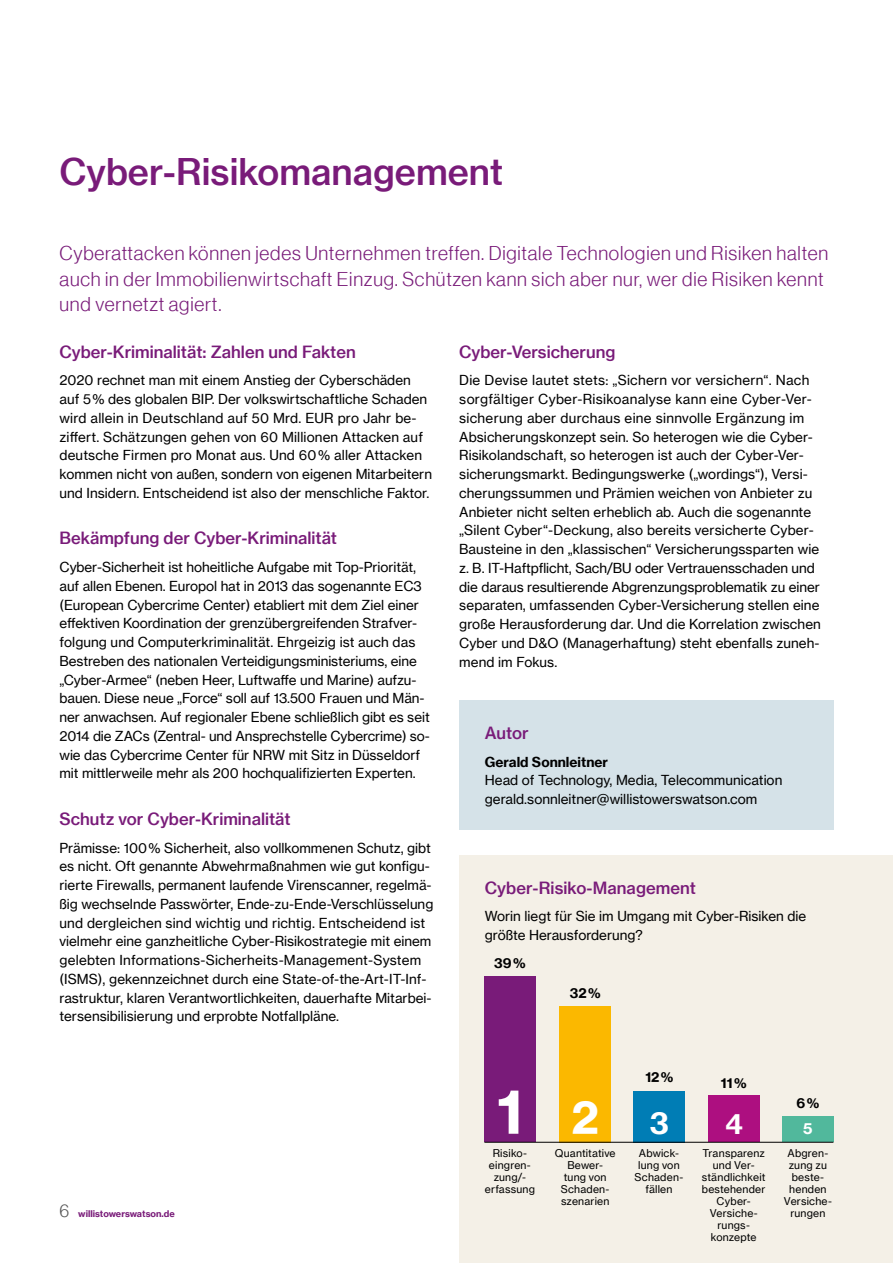
<style>
.page{position:relative;width:893px;height:1263px;background:#fff}
.page>*{position:absolute;margin:0;border:0;box-sizing:border-box;transform-origin:0 0}
.t1{font:60px "N Haas Grotesk TX Pro 75 Bd";color:#fff}
.t2{font:36px "N Haas Grotesk TX Pro 65 Md";color:#791b79}
.t3{font:27px "N Haas Grotesk TX Pro 75 Bd";color:#fff}
.t4{font:19.5px/25.5px "N Haas Grotesk DS Pro 45 Lt";letter-spacing:.04em;color:#791b79}
.t5{font:16.5px "N Haas Grotesk TX Pro 65 Md";color:#791b79}
.t6{font:15px "N Haas Grotesk TX Pro 75 Bd";color:#fff}
.t7{font:13.5px/18.8px "N Haas Grotesk TX Pro 55 Rg";color:#000}
.t8{font:13.5px "N Haas Grotesk TX Pro 75 Bd";color:#000}
.t9{font:10.5px/12px "N Haas Grotesk TX Pro 55 Rg";letter-spacing:.02em;color:#000;text-align:center}
.t10{font:9px "N Haas Grotesk TX Pro 75 Bd";color:#791b79}
.s1{font-family:"N Haas Grotesk DS Pro 45 Lt";font-size:18px;color:#565656}
.s2{font-size:45px}
.s3{font-size:30px}
</style>
<div class="page">
<div style="left:459px;top:700px;width:374px;height:129px;background:#d5e2e8"></div>
<div style="left:459px;top:855px;width:434px;height:408px;background:#f4f0e7"></div>
<div style="left:484px;top:976px;width:51px;height:166px;background:#791b79"></div>
<div style="left:560px;top:1006px;width:51px;height:136px;background:#fbb800"></div>
<div style="left:634px;top:1091px;width:51px;height:51px;background:#007db5"></div>
<div style="left:708px;top:1095px;width:51px;height:47px;background:#ad0f80"></div>
<div style="left:782px;top:1117px;width:51px;height:25px;background:#51b89c"></div>
<hr style="left:484px;top:1142px;width:349px;height:1px;background:#000">
<h2 class="t2" style="left:60px;top:150px;width:445px">Cyber-Risikomanagement</h2>
<h3 class="t4" style="left:60px;top:240px;width:770px">Cyberattacken können jedes Unternehmen treffen. Digitale Technologien und Risiken halten auch in der Immobilienwirtschaft Einzug. Schützen kann sich aber nur, wer die Risiken kennt und vernetzt agiert.</h3>
<p class="t5" style="left:60px;top:341px;width:298px">Cyber-Kriminalität: Zahlen und Fakten</p>
<p class="t7" style="left:60px;top:371px;width:374px">2020 rechnet man mit einem Anstieg der Cyberschäden auf 5 % des globalen BIP. Der volkswirtschaftliche Schaden wird allein in Deutschland auf 50 Mrd. EUR pro Jahr be&shy;ziffert. Schätzungen gehen von 60 Millionen Attacken auf deutsche Firmen pro Monat aus. Und 60 % aller Attacken kommen nicht von außen, sondern von eigenen Mitarbeitern und Insidern. Entscheidend ist also der menschliche Faktor.</p>
<p class="t5" style="left:60px;top:528px;width:279px">Bekämpfung der Cyber-Kriminalität</p>
<p class="t7" style="left:60px;top:558px;width:372px">Cyber-Sicherheit ist hoheitliche Aufgabe mit Top-Priorität, auf allen Ebenen. Europol hat in 2013 das sogenannte EC3 (European Cybercrime Center) etabliert mit dem Ziel einer effektiven Koordination der grenzübergreifenden Strafver&shy;folgung und Computerkriminalität. Ehrgeizig ist auch das Bestreben des nationalen Verteidigungsministeriums, eine „Cyber-Armee“ (neben Heer, Luftwaffe und Marine) aufzu&shy;bauen. Diese neue „Force“ soll auf 13.500 Frauen und Män&shy;ner anwachsen. Auf regionaler Ebene schließlich gibt es seit 2014 die ZACs (Zentral- und Ansprechstelle Cybercrime) so&shy;wie das Cybercrime Center für NRW mit Sitz in Düsseldorf mit mittlerweile mehr als 200 hochqualifizierten Experten.</p>
<p class="t5" style="left:60px;top:809px;width:233px">Schutz vor Cyber-Kriminalität</p>
<p class="t7" style="left:60px;top:838px;width:375px">Prämisse: 100 % Sicherheit, also vollkommenen Schutz, gibt es nicht. Oft genannte Abwehrmaßnahmen wie gut konfigu&shy;rierte Firewalls, permanent laufende Virenscanner, regelmä&shy;ßig wechselnde Passwörter, Ende-zu-Ende-Verschlüsselung und dergleichen sind wichtig und richtig. Entscheidend ist vielmehr eine ganzheitliche Cyber-Risikostrategie mit einem gelebten Informations-Sicherheits-Management-System (ISMS), gekennzeichnet durch eine State-of-the-Art-IT-Inf&shy;rastruktur, klaren Verantwortlichkeiten, dauerhafte Mitarbei&shy;tersensibilisierung und erprobte Notfallpläne.</p>
<p class="t5" style="left:459px;top:341px;width:158px">Cyber-Versicherung</p>
<p class="t7" style="left:459px;top:371px;width:363px">Die Devise lautet stets: „Sichern vor versichern“. Nach sorgfältiger Cyber-Risikoanalyse kann eine Cyber-Ver&shy;sicherung aber durchaus eine sinnvolle Ergänzung im Absicherungskonzept sein. So heterogen wie die Cyber-Risikolandschaft, so heterogen ist auch der Cyber-Ver&shy;sicherungsmarkt. Bedingungswerke („wordings“), Versi&shy;cherungssummen und Prämien weichen von Anbieter zu Anbieter nicht selten erheblich ab. Auch die sogenannte „Silent Cyber“-Deckung, also bereits versicherte Cyber-Bausteine in den „klassischen“ Versicherungssparten wie z. B. IT-Haftpflicht, Sach/BU oder Vertrauensschaden und die daraus resultierende Abgrenzungsproblematik zu einer separaten, umfassenden Cyber-Versicherung stellen eine große Herausforderung dar. Und die Korrelation zwischen Cyber und D&amp;O (Managerhaftung) steht ebenfalls zuneh&shy;mend im Fokus.</p>
<p class="t5" style="left:485px;top:722px;width:45px">Autor</p>
<p class="t8" style="left:485px;top:753px;width:125px">Gerald Sonnleitner</p>
<p class="t7" style="left:485px;top:771px;width:299px">Head of Technology, Media, Telecommunication gerald.sonnleitner@willistowerswatson.com</p>
<p class="t5" style="left:485px;top:877px;width:213px">Cyber-Risiko-Management</p>
<p class="t7" style="left:485px;top:907px;width:323px">Worin liegt für Sie im Umgang mit Cyber-Risiken die größte Herausforderung?</p>
<p class="t8" style="left:494px;top:954px;width:33px">39 %</p>
<p class="t8" style="left:570px;top:984px;width:32px">32 %</p>
<p class="t10" style="left:60px;top:1208px;width:117px"><span class="s1">6</span> willistowerswatson.de</p>
<p class="t8" style="left:645px;top:1069px;width:30px">12 %</p>
<h1 class="t1" style="left:497px;top:1074px;width:174px">1<span class="s2">2</span> <span class="s3">3</span></h1>
<p class="t8" style="left:721px;top:1074px;width:27px">11 %</p>
<p class="t8" style="left:796px;top:1095px;width:24px">6 %</p>
<h3 class="t3" style="left:725px;top:1107px;width:19px">4</h3>
<p class="t6" style="left:803px;top:1119px;width:11px">5</p>
<p class="t9" style="left:555px;top:1147px;width:62px">Quantitative<br>Bewer-<br>tung von<br>Schaden&shy;szenarien</p>
<p class="t9" style="left:485px;top:1147px;width:52px">Risiko&shy;eingren&shy;zung/- erfassung</p>
<p class="t9" style="left:635px;top:1147px;width:50px">Abwick&shy;lung von<br>Schaden&shy;fällen</p>
<p class="t9" style="left:702px;top:1147px;width:65px">Transparenz und Ver&shy;ständlichkeit bestehender<br>Cyber-<br>Versiche&shy;rungs&shy;konzepte</p>
<p class="t9" style="left:784px;top:1147px;width:50px">Abgren&shy;zung zu beste&shy;henden<br>Versiche&shy;rungen</p>
</div>
